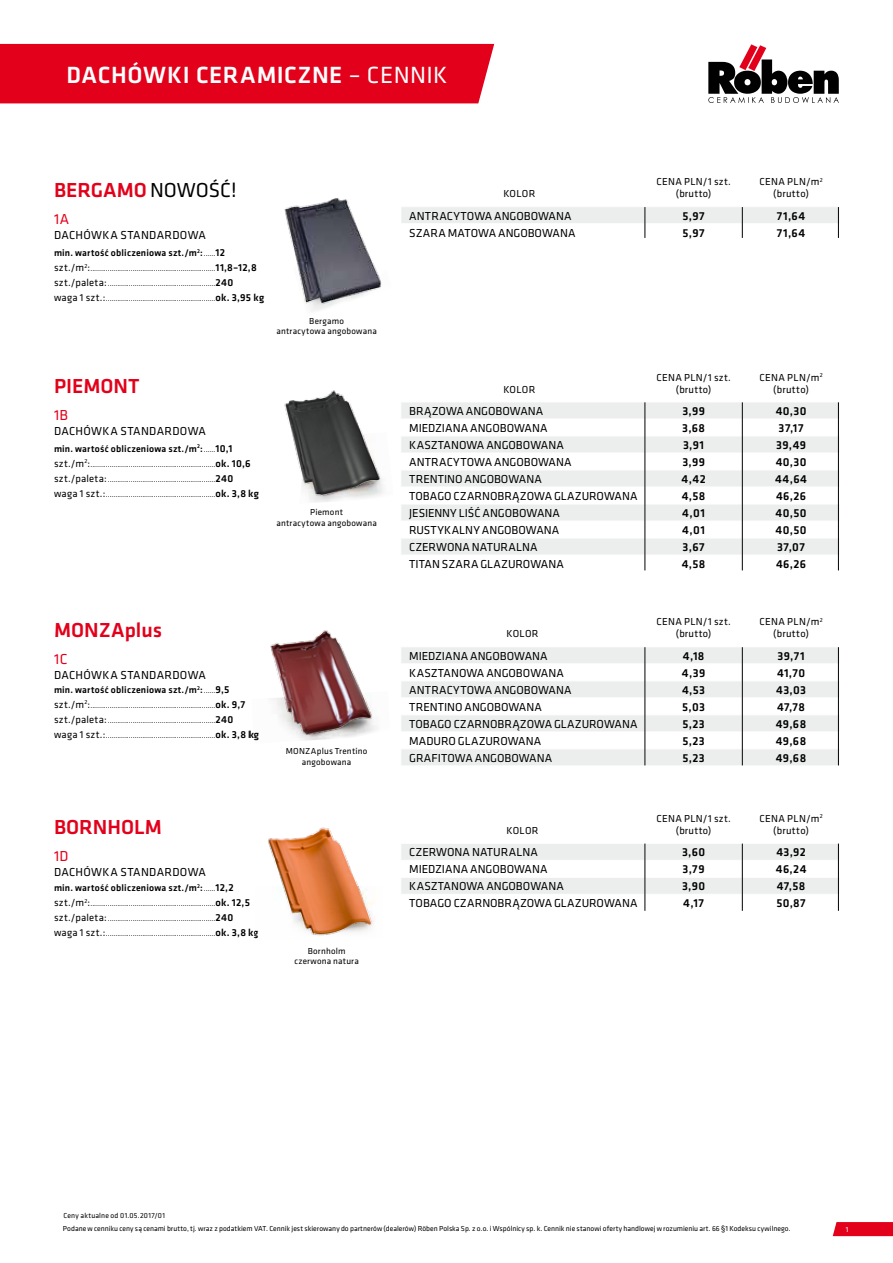
<style>
.page{position:relative;width:893px;height:1263px;background:#fff}
.page>*{position:absolute;margin:0;border:0;box-sizing:border-box;transform-origin:0 0}
.t1{font:500 24.3px "Klavika Basic";letter-spacing:.02em;color:#fff}
.t2{font:500 21px "Klavika Basic";color:#e2001a}
.t3{font:15px "Klavika Basic";letter-spacing:.025em;color:#e2001a}
.t4{font:12px/17px "Klavika Basic";letter-spacing:.005em;color:#000}
.t5{font:500 12px/17px "Klavika Basic";letter-spacing:.035em;color:#000}
.t6{font:12px "Klavika Basic";letter-spacing:.025em;color:#000}
.t7{font:10.5px/12px "Klavika Basic";letter-spacing:.03em;color:#000;text-align:center}
.t8{font:500 9.75px "Klavika Basic";letter-spacing:.025em;color:#000}
.t9{font:9px/10.8px "Klavika Basic";letter-spacing:.025em;color:#000;text-align:center}
.t10{font:7.5px/15px "Klavika Basic";letter-spacing:.005em;color:#000}
.t11{font:7.5px "Klavika Basic";letter-spacing:.03em;color:#000}
.t12{font:7.5px "Klavika Basic";color:#fff}
.s1{font-weight:400}
.s2{font-weight:400;color:#000}
.s3{font-weight:400;font-size:7.5px}
.s4{font-size:10.5px}
.s5{font-weight:500;font-size:10.5px}
.s6{font-family:"Arial"}
</style>
<div class="page">
<svg style="left:833px;top:1222px;width:60px;height:14px"></svg>
<div style="left:0;top:44px;width:494px;height:59px;background:#e2001a"></div>
<svg style="left:708px;top:44px;width:131px;height:59px"></svg>
<svg style="left:401px;top:843px;width:438px;height:68px"></svg>
<hr style="left:742px;top:894px;width:98px;height:1px;background:#fff">
<img style="left:268px;top:827px;width:108px;height:109px">
<hr style="left:644px;top:844px;width:1px;height:67px;background:#000">
<hr style="left:742px;top:844px;width:1px;height:67px;background:#000">
<svg style="left:401px;top:402px;width:438px;height:169px"></svg>
<hr style="left:742px;top:555px;width:98px;height:1px;background:#fff">
<img style="left:284px;top:390px;width:98px;height:112px">
<hr style="left:644px;top:402px;width:1px;height:168px;background:#000">
<hr style="left:742px;top:402px;width:1px;height:168px;background:#000">
<hr style="left:838px;top:402px;width:1px;height:168px;background:#000">
<svg style="left:401px;top:647px;width:437px;height:119px"></svg>
<hr style="left:742px;top:731px;width:98px;height:1px;background:#fff">
<hr style="left:742px;top:748px;width:98px;height:1px;background:#fff">
<hr style="left:742px;top:765px;width:98px;height:1px;background:#fff">
<img style="left:267px;top:630px;width:109px;height:108px">
<hr style="left:644px;top:647px;width:1px;height:118px;background:#000">
<hr style="left:742px;top:647px;width:1px;height:118px;background:#000">
<hr style="left:838px;top:647px;width:1px;height:118px;background:#000">
<hr style="left:838px;top:844px;width:1px;height:67px;background:#000">
<div style="left:401px;top:207px;width:245px;height:17px;background:#eceded"></div>
<hr style="left:400px;top:223px;width:247px;height:1px;background:#fff">
<div style="left:645px;top:207px;width:97px;height:17px;background:#eceded"></div>
<hr style="left:645px;top:223px;width:98px;height:1px;background:#fff">
<div style="left:742px;top:207px;width:98px;height:17px;background:#eceded"></div>
<svg style="left:839px;top:207px;width:1px;height:16px"></svg>
<hr style="left:742px;top:223px;width:98px;height:1px;background:#fff">
<hr style="left:645px;top:207px;width:1px;height:31px;background:#000">
<hr style="left:742px;top:207px;width:1px;height:31px;background:#000">
<hr style="left:838px;top:207px;width:1px;height:31px;background:#000">
<img style="left:284px;top:198px;width:98px;height:113px">
<h1 class="t1" style="left:66px;top:58px;width:380px">dachówki ceramiczne <span class="s1">– cennik</span></h1>
<h2 class="t2" style="left:54px;top:176px;width:184px">BERGAMO<span class="s2">N OWOŚĆ!</span></h2>
<h3 class="t3" style="left:54px;top:209px;width:17px">1A</h3>
<h3 class="t6" style="left:54px;top:227px;width:153px">DACHÓWKA STAN DARDOWA</h3>
<h3 class="t8" style="left:54px;top:246px;width:173px">min. wartość obliczeniowa szt./m<sup>2</sup>:<span class="s3">......</span><span class="s4">12</span></h3>
<p class="t10" style="left:54px;top:261px;width:212px"><span class="s4">szt./m</span><sup>2</sup><span class="s4">:</span>.................................................................<span class="s5">11,8–12,8 </span><span class="s4">szt./paleta:</span>........................................................<span class="s5">240<br></span><span class="s4">waga 1 szt.:</span>.........................................................<span class="s5">ok. 3,95 kg</span></p>
<p class="t9" style="left:276px;top:315px;width:102px">Bergamo<br>antracytowa angobowana</p>
<h2 class="t2" style="left:54px;top:371px;width:87px">PIEMONT</h2>
<h3 class="t3" style="left:54px;top:405px;width:16px">1B</h3>
<h3 class="t6" style="left:54px;top:423px;width:153px">DACHÓWKA STAN DARDOWA</h3>
<h3 class="t8" style="left:54px;top:442px;width:180px">min. wartość obliczeniowa szt./m<sup>2</sup>:<span class="s3">......</span><span class="s4">10,1</span></h3>
<p class="t10" style="left:54px;top:456px;width:207px"><span class="s4">szt./m</span><sup>2</sup><span class="s4">:</span>.................................................................<span class="s5">ok. 10,6 </span><span class="s4">szt./paleta:</span>........................................................<span class="s5">240<br></span><span class="s4">waga 1 szt.:</span>.........................................................<span class="s5">ok. 3,8 kg</span></p>
<p class="t9" style="left:276px;top:506px;width:102px">Piemont<br>antracytowa angobowana</p>
<h2 class="t2" style="left:54px;top:616px;width:45px">MONZA</h2>
<h2 class="t2" style="left:125px;top:616px;width:39px">plus</h2>
<h3 class="t3" style="left:54px;top:649px;width:15px">1C</h3>
<h3 class="t6" style="left:54px;top:667px;width:153px">DACHÓWKA STAN DARDOWA</h3>
<h3 class="t8" style="left:54px;top:683px;width:177px">min. wartość obliczeniowa szt./m<sup>2</sup>:<span class="s3">......</span><span class="s4">9,5</span></h3>
<p class="t10" style="left:54px;top:697px;width:207px"><span class="s4">szt./m</span><sup>2</sup><span class="s4">:</span>.................................................................<span class="s5">ok. 9,7 </span><span class="s4">szt./paleta:</span>........................................................<span class="s5">240<br></span><span class="s4">waga 1 szt.:</span>.........................................................<span class="s5">ok. 3,8 kg</span></p>
<p class="t9" style="left:286px;top:746px;width:83px">MONZAplus Trentino angobowana</p>
<h3 class="t7" style="left:503px;top:187px;width:33px">KOLOR</h3>
<h3 class="t4" style="left:409px;top:207px;width:25px">antracytowa</h3>
<h3 class="t4" style="left:494px;top:207px;width:24px">angobowa</h3>
<h3 class="t4" style="left:556px;top:207px;width:15px">na</h3>
<h3 class="t4" style="left:409px;top:224px;width:9px">szara</h3>
<h3 class="t4" style="left:448px;top:224px;width:9px">matowa</h3>
<h3 class="t4" style="left:498px;top:224px;width:24px">angobowa</h3>
<h3 class="t4" style="left:560px;top:224px;width:15px">na</h3>
<h3 class="t7" style="left:656px;top:175px;width:76px">CENA PLN/1 szt. (brutto)</h3>
<h3 class="t7" style="left:759px;top:175px;width:65px">CENA PLN/m<sup>2 </sup>(brutto)</h3>
<h3 class="t5" style="left:683px;top:207px;width:24px">5,97<br>5,97</h3>
<h3 class="t5" style="left:777px;top:207px;width:30px">71,64<br>71,64</h3>
<h3 class="t7" style="left:503px;top:383px;width:33px">KOLOR</h3>
<h3 class="t4" style="left:409px;top:402px;width:230px">BRĄZOWA ANGOBOWANA<br>MIEDZIANA ANGOBOWANA<br>KASZTANOWA ANGOBOWANA<br>ANTRACYTOWA AN GOBOWANA<br>TRENTINO ANGOBOWANA<br>TOBAGO CZARNOBRĄZOWA GLAZUROWANA<br>JESIENN</h3>
<h3 class="t4" style="left:409px;top:504px;width:156px;text-indent:41px">Y LIŚĆ ANGOBOWANA<br>RUSTYKALNY ANGOBOWANA<br>CZERWONA NATURALNA<br>TITAN SZARA GLAZUROWANA</h3>
<h3 class="t7" style="left:507px;top:628px;width:33px">KOLOR</h3>
<h3 class="t4" style="left:409px;top:647px;width:230px">MIEDZIANA ANGOBOWANA<br>KASZTANOWA ANGOBOWANA<br>ANTRACYTOWA AN GOBOWANA<br>TRENTINO ANGOBOWANA<br>TOBAGO CZARNOBRĄZOWA GLAZUROWANA<br>MADURO GLAZUROWANA<br>Grafitowa</h3>
<h3 class="t4" style="left:475px;top:749px;width:24px">angobowa</h3>
<h3 class="t4" style="left:537px;top:749px;width:15px">na</h3>
<h3 class="t7" style="left:656px;top:371px;width:76px">CENA PLN/1 szt. (brutto)</h3>
<h3 class="t7" style="left:759px;top:371px;width:65px">CENA PLN/m<sup>2 </sup>(brutto)</h3>
<h3 class="t5" style="left:682px;top:402px;width:26px">3,99<br>3,68<br>3,91<br>3,99<br>4,42<br>4,58<br>4,01<br>4,01<br>3,67<br>4,58</h3>
<h3 class="t5" style="left:775px;top:402px;width:33px">40,30<br>37,17<br>39,49<br>40,30<br>44,64<br>46,26<br>40,50<br>40,50<br>37,07<br>46,26</h3>
<h3 class="t7" style="left:656px;top:616px;width:76px">CENA PLN/1 szt. (brutto)</h3>
<h3 class="t7" style="left:759px;top:616px;width:65px">CENA PLN/m<sup>2 </sup>(brutto)</h3>
<h3 class="t5" style="left:682px;top:647px;width:25px;text-align:justify">4,18<br>4,39<br>4,53<br>5,03<br>5,23<br>5,23<br>5,23</h3>
<h3 class="t5" style="left:776px;top:647px;width:32px">39,71<br>41,70<br>43,03<br>47,78<br>49,68<br>49,68<br>49,68</h3>
<h2 class="t2" style="left:54px;top:813px;width:40px">BORNH</h2>
<h2 class="t2" style="left:121px;top:813px;width:40px">OLM</h2>
<h3 class="t3" style="left:54px;top:846px;width:16px">1D</h3>
<h3 class="t6" style="left:54px;top:864px;width:153px">DACHÓWKA STAN DARDOWA</h3>
<h3 class="t8" style="left:54px;top:881px;width:181px">min. wartość obliczeniowa szt./m<sup>2</sup>:<span class="s3">......</span><span class="s4">12,2</span></h3>
<p class="t10" style="left:54px;top:896px;width:207px"><span class="s4">szt./m</span><sup>2</sup><span class="s4">:</span>.................................................................<span class="s5">ok. 12,5 </span><span class="s4">szt./paleta:</span>........................................................<span class="s5">240<br></span><span class="s4">waga 1 szt.:</span>.........................................................<span class="s5">ok. 3,8 kg</span></p>
<p class="t9" style="left:294px;top:945px;width:66px">Bornholm czerwona natura</p>
<h3 class="t7" style="left:656px;top:812px;width:76px">CENA PLN/1 szt. (brutto)</h3>
<h3 class="t7" style="left:759px;top:812px;width:65px">CENA PLN/m<sup>2 </sup>(brutto)</h3>
<h3 class="t7" style="left:507px;top:824px;width:33px">KOLOR</h3>
<h3 class="t4" style="left:409px;top:843px;width:230px">CZERWONA NATURALNA<br>MIEDZIANA ANGOBOWANA<br>KASZTANOWA ANGOBOWANA<br>TOBAGO CZARNOBRĄZOWA GLAZUROWANA</h3>
<h3 class="t5" style="left:682px;top:843px;width:25px;text-align:justify">3,60<br>3,79<br>3,90<br>4,17</h3>
<h3 class="t5" style="left:776px;top:843px;width:32px;text-align:justify">43,92<br>46,24<br>47,58<br>50,87</h3>
<p class="t11" style="left:63px;top:1210px;width:103px">Ceny aktualne od 01.05.2017/01</p>
<p class="t10" style="left:63px;top:1221px;width:729px">Podane w cenniku ceny są cenami brutto, tj. wraz z podatkiem VAT. Cennik jest skierowany do partnerów (dealerów) Röben Polska Sp. z o.o. i Wspólnicy sp. k. Cennik nie stanowi oferty handlowej w rozumieniu art. 66 <span class="s6">§</span>1 Kodeksu cywilnego.</p>
<p class="t12" style="left:846px;top:1224px;width:4px">1</p>
</div>
